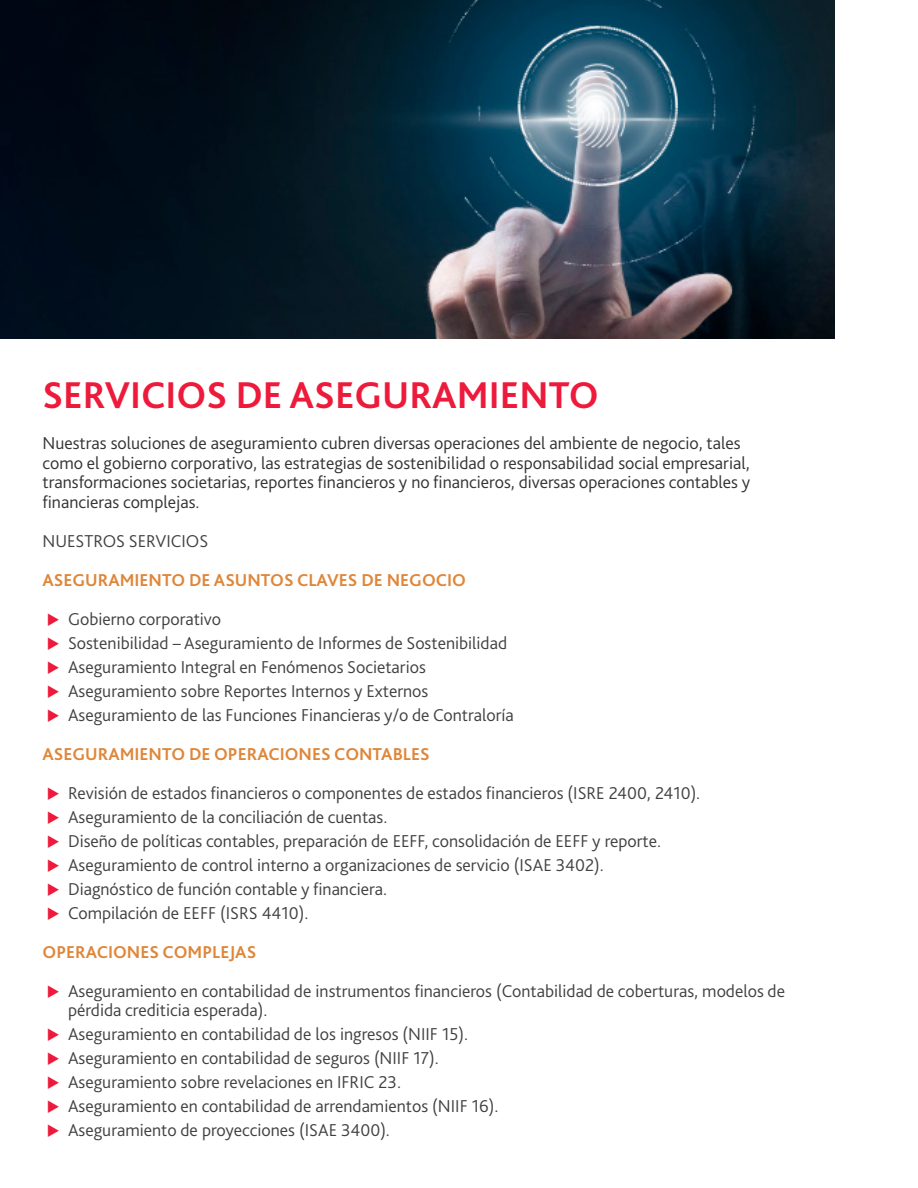
<style>
.page{position:relative;width:918px;height:1188px;background:#fff}
.page>*{position:absolute;margin:0;border:0;box-sizing:border-box;transform-origin:0 0}
.Main_Page_Headline{font:700 39px "Bliss Pro";color:#ed1a3b}
.Bullets__red{font:300 18px "Bliss Pro";color:#404040}
.Bullets__red-2{font:300 18px/19.5px "Bliss Pro";color:#333231}
.Bullets__red-3{font:700 18px "Bliss Pro";color:#df8639}
</style>
<div class="page">
<img style="left:0;top:0;width:834px;height:339px">
<p class="Main_Page_Headline" style="left:43px;top:371px;width:558px">SERVICIOS DE ASEGURAMIENTO</p>
<p class="Bullets__red-2" style="left:43px;top:433px;width:709px">Nuestras soluciones de aseguramiento cubren diversas operaciones del ambiente de negocio, tales como el gobierno corporativo, las estrategias de sostenibilidad o responsabilidad social empresarial, transformaciones societarias, reportes financieros y no financieros, diversas operaciones contables y financieras complejas.</p>
<p class="Bullets__red" style="left:43px;top:530px;width:167px">NUESTROS SERVICIOS</p>
<p class="Bullets__red-3" style="left:43px;top:569px;width:425px">ASEGURAMIENTO DE ASUNTOS CLAVES DE NEGOCIO</p>
<p class="Bullets__red" style="left:68px;top:608px;width:155px">Gobierno corporativo</p>
<p class="Bullets__red" style="left:68px;top:632px;width:441px">Sostenibilidad – Aseguramiento de Informes de Sostenibilidad</p>
<p class="Bullets__red" style="left:68px;top:656px;width:359px">Aseguramiento Integral en Fenómenos Societarios</p>
<p class="Bullets__red" style="left:68px;top:680px;width:362px">Aseguramiento sobre Reportes Internos y Externos</p>
<p class="Bullets__red" style="left:68px;top:704px;width:447px">Aseguramiento de las Funciones Financieras y/o de Contraloría</p>
<p class="Bullets__red-3" style="left:43px;top:743px;width:389px">ASEGURAMIENTO DE OPERACIONES CONTABLES</p>
<p class="Bullets__red" style="left:68px;top:782px;width:634px">Revisión de estados financieros o componentes de estados financieros (ISRE 2400, 2410).</p>
<p class="Bullets__red" style="left:68px;top:806px;width:321px">Aseguramiento de la conciliación de cuentas.</p>
<p class="Bullets__red" style="left:68px;top:830px;width:595px">Diseño de políticas contables, preparación de EEFF, consolidación de EEFF y reporte.</p>
<p class="Bullets__red" style="left:68px;top:854px;width:537px">Aseguramiento de control interno a organizaciones de servicio (ISAE 3402).</p>
<p class="Bullets__red" style="left:68px;top:878px;width:321px">Diagnóstico de función contable y financiera.</p>
<p class="Bullets__red" style="left:68px;top:902px;width:242px">Compilación de EEFF (ISRS 4410).</p>
<p class="Bullets__red-3" style="left:43px;top:941px;width:215px">OPERACIONES COMPLEJAS</p>
<p class="Bullets__red" style="left:68px;top:980px;width:719px">Aseguramiento en contabilidad de instrumentos financieros (Contabilidad de coberturas, modelos de</p>
<p class="Bullets__red" style="left:68px;top:999px;width:201px">pérdida crediticia esperada).</p>
<p class="Bullets__red" style="left:68px;top:1023px;width:402px">Aseguramiento en contabilidad de los ingresos (NIIF 15).</p>
<p class="Bullets__red" style="left:68px;top:1047px;width:372px">Aseguramiento en contabilidad de seguros (NIIF 17).</p>
<p class="Bullets__red" style="left:68px;top:1071px;width:335px">Aseguramiento sobre revelaciones en IFRIC 23.</p>
<p class="Bullets__red" style="left:68px;top:1095px;width:432px">Aseguramiento en contabilidad de arrendamientos (NIIF 16).</p>
<p class="Bullets__red" style="left:68px;top:1119px;width:323px">Aseguramiento de proyecciones (ISAE 3400).</p>
</div>
